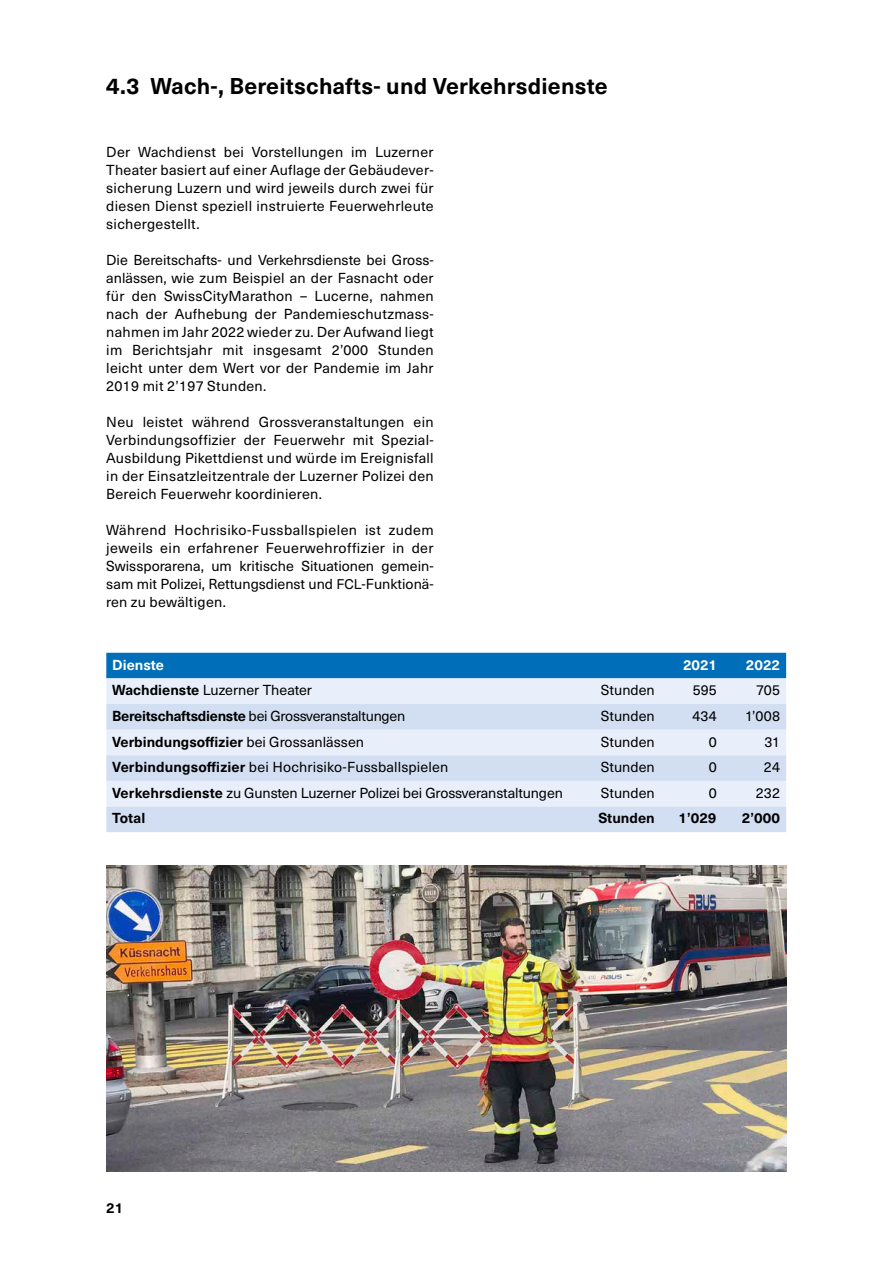
<style>
.page{position:relative;width:893px;height:1263px;background:#fff}
.page>*{position:absolute;margin:0;border:0;box-sizing:border-box;transform-origin:0 0}
.t1{font:700 22.5px "Neue Haas Unica Pro";letter-spacing:.01em;color:#000}
.t2{font:14.25px/18px "Neue Haas Unica Pro";letter-spacing:.005em;color:#000;text-align:justify}
.t3{font:700 14.25px "Neue Haas Unica Pro";color:#000}
.t4{font:14.25px "Neue Haas Unica Pro";letter-spacing:-.02em;color:#000}
.t5{font:700 14.25px "Neue Haas Unica Pro";color:#fff}
.s1{font-size:13.8px}
.s2{font-weight:700}
.s3{font-weight:400}
</style>
<div class="page">
<div style="left:106px;top:653px;width:680px;height:25px;background:#006eb9"></div>
<div style="left:106px;top:678px;width:680px;height:26px;background:#e9effa"></div>
<svg style="left:106px;top:704px;width:680px;height:128px;background:#dbe5f5"></svg>
<img style="left:106px;top:865px;width:681px;height:306px">
<h1 class="t1" style="left:106px;top:72px;width:503px">4.3 Wach-, Bereitschafts- und Verkehrsdienste</h1>
<p class="t2" style="left:106px;top:143px;width:329px">Der Wachdienst bei Vorstellungen im Luzerner Theater basiert auf einer Auflage der Gebäudever&shy;sicherung Luzern und wird jeweils durch zwei für diesen Dienst speziell instruierte Feuerwehrleute sichergestellt.</p>
<p class="t2" style="left:106px;top:251px;width:329px">Die Bereitschafts- und Verkehrsdienste bei Gross&shy;anlässen, wie zum Beispiel an der Fasnacht oder für den SwissCityMarathon – Lucerne, nahmen nach der Aufhebung der Pandemieschutzmass&shy;nahmen im Jahr 2022 wieder zu. Der Aufwand liegt im Berichtsjahr mit insgesamt 2’000 Stunden leicht unter dem Wert vor der Pandemie im Jahr 2019 mit 2’197 Stunden.</p>
<p class="t2" style="left:106px;top:413px;width:329px">Neu leistet während Grossveranstaltungen ein Verbindungsoffizier der Feuerwehr mit Spezial-Ausbildung Pikettdienst und würde im Ereignisfall in der Einsatzleitzentrale der Luzerner Polizei den Bereich Feuerwehr koordinieren.</p>
<p class="t2" style="left:106px;top:521px;width:329px">Während Hochrisiko-Fussballspielen ist zudem jeweils ein erfahrener Feuerwehroffizier in der Swissporarena, um kritische Situationen gemein&shy;sam mit Polizei, Rettungsdienst und <span class="s1">FCL</span>-Funktionä&shy;ren zu bewältigen.</p>
<p class="t5" style="left:112px;top:656px;width:53px">Dienste</p>
<p class="t5" style="left:683px;top:656px;width:35px">2021</p>
<p class="t5" style="left:746px;top:656px;width:36px">2022</p>
<p class="t2" style="left:112px;top:681px;width:201px"><span class="s2">Wachdienste</span> Luzerner Theater</p>
<p class="t2" style="left:601px;top:681px;width:55px">Stunden</p>
<p class="t2" style="left:693px;top:681px;width:26px">595</p>
<p class="t2" style="left:756px;top:681px;width:26px">705</p>
<p class="t4" style="left:112px;top:707px;width:294px"><span class="s2">Bereitschaftsdienste</span> bei Grossveranstaltungen</p>
<p class="t2" style="left:601px;top:707px;width:55px">Stunden</p>
<p class="t2" style="left:692px;top:707px;width:26px">434</p>
<p class="t2" style="left:745px;top:707px;width:37px">1’008</p>
<p class="t3" style="left:112px;top:733px;width:253px">Verbindungsoffizier <span class="s3">bei Grossanlässen</span></p>
<p class="t2" style="left:601px;top:733px;width:55px">Stunden</p>
<p class="t2" style="left:709px;top:733px;width:10px">0</p>
<p class="t2" style="left:764px;top:733px;width:17px">31</p>
<p class="t2" style="left:112px;top:758px;width:338px"><span class="s2">Verbindungsoffizier</span> bei Hochrisiko-Fussballspielen</p>
<p class="t2" style="left:601px;top:758px;width:55px">Stunden</p>
<p class="t2" style="left:709px;top:758px;width:10px">0</p>
<p class="t2" style="left:764px;top:758px;width:18px">24</p>
<p class="t2" style="left:112px;top:784px;width:452px"><span class="s2">Verkehrsdienste</span> zu Gunsten Luzerner Polizei bei Grossveranstaltungen</p>
<p class="t2" style="left:601px;top:784px;width:55px">Stunden</p>
<p class="t2" style="left:709px;top:784px;width:10px">0</p>
<p class="t2" style="left:756px;top:784px;width:26px">232</p>
<p class="t3" style="left:112px;top:810px;width:35px">Total</p>
<p class="t3" style="left:598px;top:810px;width:58px">Stunden</p>
<p class="t3" style="left:678px;top:810px;width:40px">1’029</p>
<p class="t3" style="left:742px;top:810px;width:40px">2’000</p>
<p class="t3" style="left:106px;top:1200px;width:19px">21</p>
</div>
